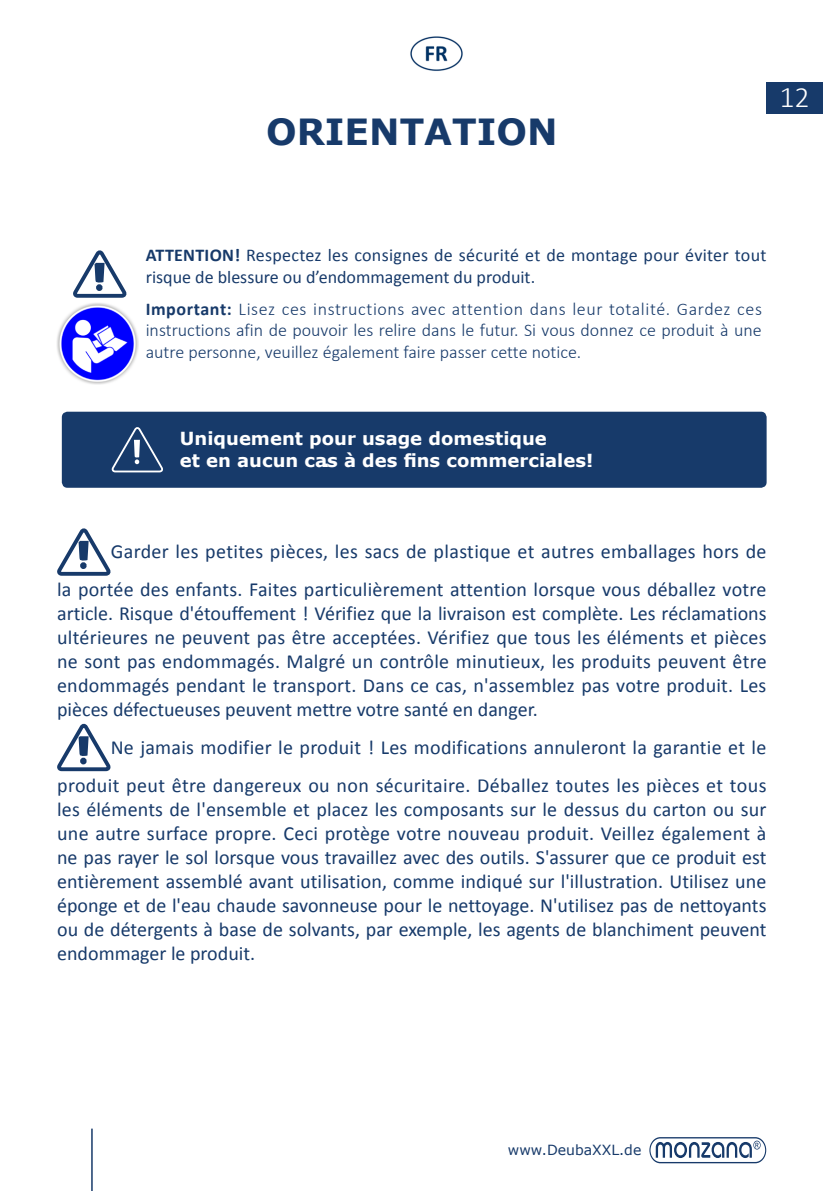
<style>
.page{position:relative;width:823px;height:1191px;background:#fff}
.page>*{position:absolute;margin:0;border:0;box-sizing:border-box;transform-origin:0 0}
.t1{font:700 36px "Verdana";color:#173a6a}
.t2{font:300 30px "Calibri";color:#fff}
.t3{font:20px/24px "Calibri";letter-spacing:.01em;color:#173a6a;text-align:right}
.t4{font:300 18px/21.6px "Calibri";color:#173a6a;text-align:justify}
.t5{font:18px/21.6px "Calibri";letter-spacing:.005em;color:#173a6a}
.t6{font:700 18px "Verdana";color:#fff}
.t7{font:14px "Verdana";color:#173a6a}
.s1{font-weight:700}
</style>
<div class="page">
<div style="left:765px;top:82px;width:57px;height:31px;background:#173a6a"></div>
<svg style="left:649px;top:1137px;width:116px;height:26px"></svg>
<hr style="left:91px;top:1128px;width:2px;height:63px;background:#173a6a">
<svg style="left:57px;top:528px;width:54px;height:48px"></svg>
<svg style="left:80px;top:562px;width:7px;height:7px"></svg>
<svg style="left:57px;top:723px;width:54px;height:49px"></svg>
<svg style="left:80px;top:757px;width:7px;height:7px"></svg>
<div style="left:62px;top:412px;width:704px;height:76px;background:#173a6a;border-radius:6px"></div>
<svg style="left:111px;top:427px;width:52px;height:45px"></svg>
<svg style="left:73px;top:250px;width:54px;height:48px"></svg>
<svg style="left:96px;top:284px;width:6px;height:7px"></svg>
<img style="left:57px;top:303px;width:82px;height:82px">
<img style="left:410px;top:36px;width:53px;height:35px">
<p class="t1" style="left:266px;top:106px;width:293px">ORIENTATION</p>
<h2 class="t2" style="left:778px;top:78px;width:32px">12</h2>
<p class="t5" style="left:146px;top:244px;width:621px"><span class="s1">ATTENTION!</span> Respectez les consignes de sécurité et de montage pour éviter tout risque de blessure ou d’endommagement du produit.</p>
<p class="t4" style="left:146px;top:298px;width:617px"><span class="s1">Important:</span> Lisez ces instructions avec attention dans leur totalité. Gardez ces instructions afin de pouvoir les relire dans le futur. Si vous donnez ce produit à une autre personne, veuillez également faire passer cette notice.</p>
<p class="t6" style="left:180px;top:426px;width:368px">Uniquement pour usage domestique</p>
<p class="t6" style="left:180px;top:448px;width:414px">et en aucun cas à des fins commerciales!</p>
<p class="t6" style="left:323px;top:448px;width:8px">.</p>
<p class="t3" style="left:57px;top:532px;width:710px;line-height:37.6px">Garder les petites pièces, les sacs de plastique et autres emballages hors de<br>la portée des enfants. Faites particulièrement attention lorsque vous déballez votre</p>
<p class="t3" style="left:57px;top:601px;width:710px;text-align:justify">article. Risque d'étouffement ! Vérifiez que la livraison est complète. Les réclamations ultérieures ne peuvent pas être acceptées. Vérifiez que tous les éléments et pièces ne sont pas endommagés. Malgré un contrôle minutieux, les produits peuvent être endommagés pendant le transport. Dans ce cas, n'assemblez pas votre produit. Les pièces défectueuses peuvent mettre votre santé en danger.</p>
<p class="t3" style="left:57px;top:728px;width:710px;line-height:37.6px">Ne jamais modifier le produit ! Les modifications annuleront la garantie et le produit peut être dangereux ou non sécuritaire. Déballez toutes les pièces et tous</p>
<p class="t3" style="left:57px;top:796px;width:710px;text-align:justify">les éléments de l'ensemble et placez les composants sur le dessus du carton ou sur une autre surface propre. Ceci protège votre nouveau produit. Veillez également à ne pas rayer le sol lorsque vous travaillez avec des outils. S'assurer que ce produit est entièrement assemblé avant utilisation, comme indiqué sur l'illustration. Utilisez une éponge et de l'eau chaude savonneuse pour le nettoyage. N'utilisez pas de nettoyants ou de détergents à base de solvants, par exemple, les agents de blanchiment peuvent endommager le produit.</p>
<p class="t7" style="left:507px;top:1140px;width:135px">www.DeubaXXL.de</p>
</div>
